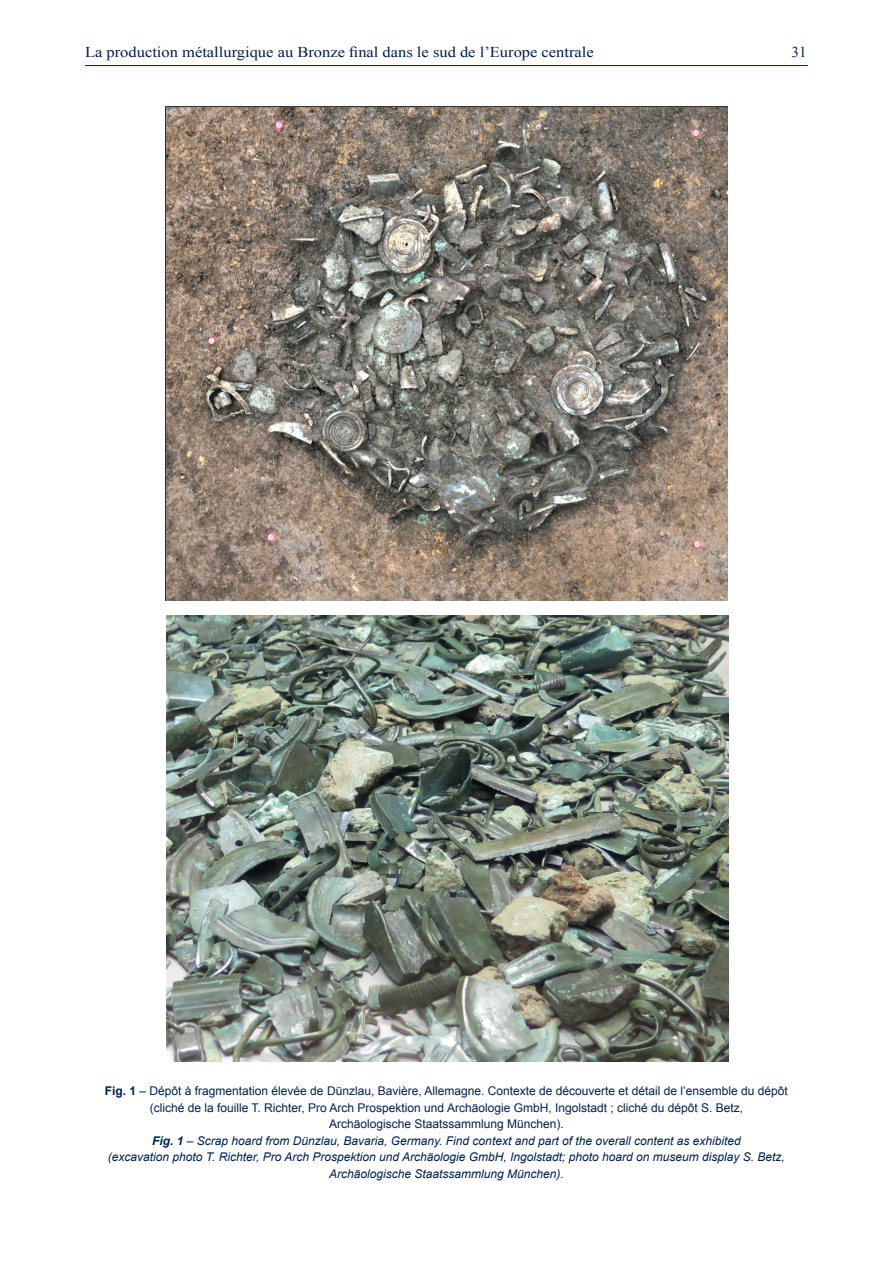
<style>
.page{position:relative;width:893px;height:1263px;background:#fff}
.page>*{position:absolute;margin:0;border:0;box-sizing:border-box;transform-origin:0 0}
.t1{font:15px "Times New Roman";color:#00214f;scale:1.1 1}
.t2{font:15px "Times New Roman";color:#00214f}
.t3{font:12px/16.5px "Arial";color:#00214f;text-align:center}
.s1{font-weight:700}
.s2{font-weight:700;font-style:italic}
.s3{font-style:italic}
</style>
<div class="page">
<hr style="left:85px;top:65px;width:723px;height:1px;background:#00214f">
<img style="left:166px;top:106px;width:561px;height:495px">
<img style="left:167px;top:615px;width:561px;height:446px">
<p class="t1" style="left:85px;top:42px;width:464px">La production métallurgique au Bronze final dans le sud de l’Europe centrale</p>
<p class="t2" style="left:792px;top:42px;width:16px">31</p>
<p class="t3" style="left:105px;top:1083px;width:685px"><span class="s1">Fig. 1</span> – Dépôt à fragmentation élevée de Dünzlau, Bavière, Allemagne. Contexte de découverte et détail de l’ensemble du dépôt (cliché de la fouille T. Richter, Pro Arch Prospektion und Archäologie GmbH, Ingolstadt ; cliché du dépôt S. Betz,<br>Archäologische Staatssammlung München).<br><span class="s2">Fig. 1</span> <span class="s3">– Scrap hoard from Dünzlau, Bavaria, Germany. Find context and part of the overall content as exhibited<br>(excavation photo T. Richter, Pro Arch Prospektion und Archäologie GmbH, Ingolstadt; photo hoard on museum display S. Betz, Archäologische Staatssammlung München).</span></p>
</div>
